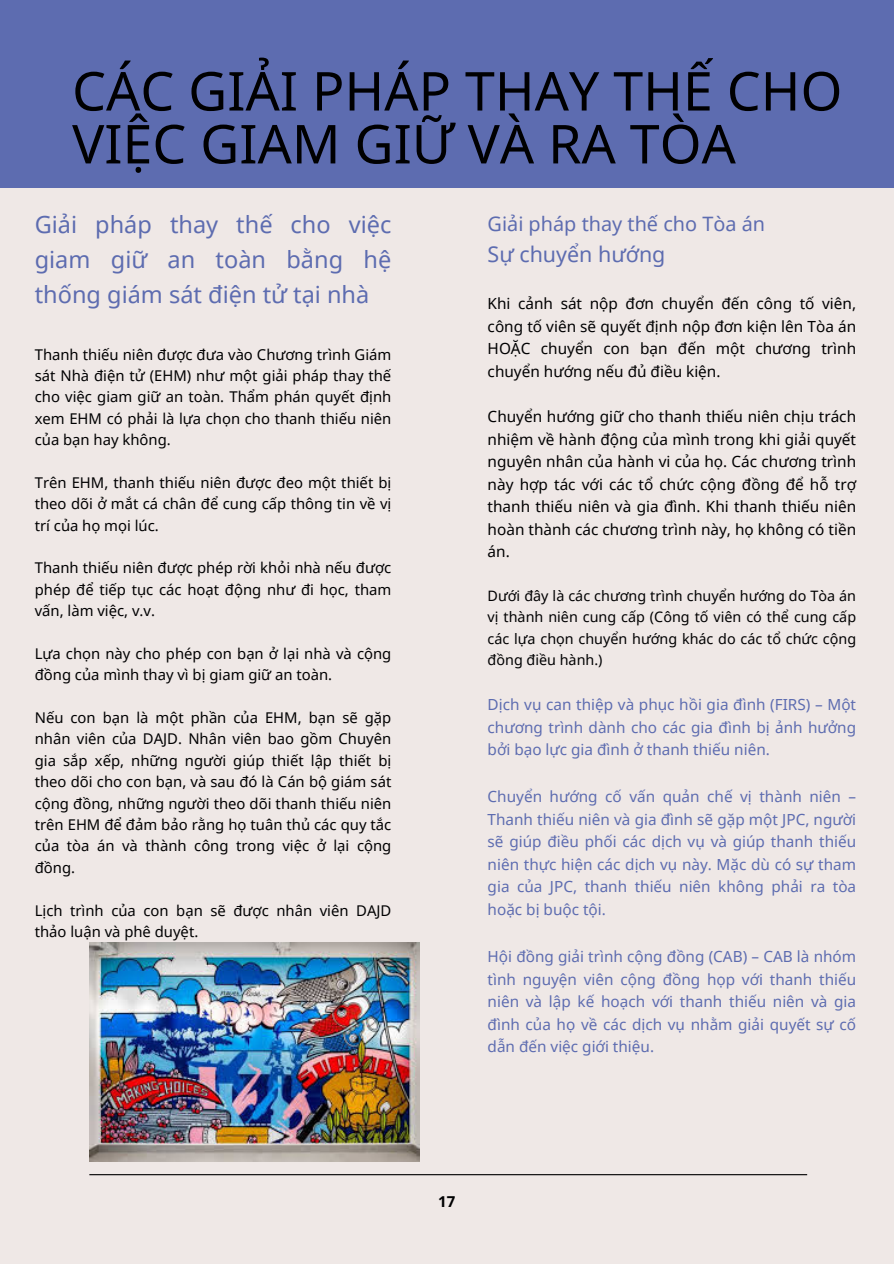
<style>
.page{position:relative;width:894px;height:1264px;background:#fff}
.page>*{position:absolute;margin:0;border:0;box-sizing:border-box;transform-origin:0 0}
.t1{font:53.7px/52.8px "Noto Sans";color:#000001}
.t2{font:23.55px/34.8px "Noto Sans";color:#5d6cb0;text-align:justify}
.t3{font:21.45px "Noto Sans";color:#5d6cb0}
.t4{font:19.8px "Noto Sans";color:#5d6cb0}
.t5{font:15.3px/22.5px "Noto Sans";color:#5d6cb0;text-align:justify}
.t6{font:15.3px/22.5px "Noto Sans";color:#000001;text-align:justify}
.t7{font:700 15px "Noto Sans";color:#000001}
.t8{font:14.85px/21.3px "Noto Sans";color:#000001;text-align:justify}
.t9{font:14.4px/21.3px "Noto Sans";color:#000001;text-align:justify}
</style>
<div class="page">
<div style="left:0;top:0;width:893px;height:1263px;background:#efe8e6"></div>
<div style="left:0;top:0;width:893px;height:187px;background:#5d6cb0"></div>
<hr style="left:89px;top:1174px;width:718px;height:1px;background:#000001">
<img style="left:89px;top:942px;width:330px;height:219px">
<p class="t1" style="left:72px;top:63px;width:771px">CÁC GIẢI PHÁP THAY THẾ CHO<br>VIỆC GIAM GIỮ VÀ RA TÒA</p>
<p class="t2" style="left:35px;top:207px;width:358px">Giải pháp thay thế cho việc giam giữ an toàn bằng hệ thống giám sát điện tử tại nhà</p>
<p class="t8" style="left:35px;top:343px;width:358px">Thanh thiếu niên được đưa vào Chương trình Giám sát Nhà điện tử (EHM) như một giải pháp thay thế cho việc giam giữ an toàn. Thẩm phán quyết định xem EHM có phải là lựa chọn cho thanh thiếu niên của bạn hay không.</p>
<p class="t8" style="left:35px;top:471px;width:358px">Trên EHM, thanh thiếu niên được đeo một thiết bị theo dõi ở mắt cá chân để cung cấp thông tin về vị trí của họ mọi lúc.</p>
<p class="t8" style="left:35px;top:557px;width:358px">Thanh thiếu niên được phép rời khỏi nhà nếu được phép để tiếp tục các hoạt động như đi học, tham vấn, làm việc, v.v.</p>
<p class="t8" style="left:35px;top:642px;width:358px">Lựa chọn này cho phép con bạn ở lại nhà và cộng đồng của mình thay vì bị giam giữ an toàn.</p>
<p class="t8" style="left:35px;top:706px;width:358px">Nếu con bạn là một phần của EHM, bạn sẽ gặp nhân viên của DAJD. Nhân viên bao gồm Chuyên gia sắp xếp, những người giúp thiết lập thiết bị theo dõi cho con bạn, và sau đó là Cán bộ giám sát cộng đồng, những người theo dõi thanh thiếu niên trên EHM để đảm bảo rằng họ tuân thủ các quy tắc của tòa án và thành công trong việc ở lại cộng đồng.</p>
<p class="t8" style="left:35px;top:899px;width:358px">Lịch trình của con bạn sẽ được nhân viên DAJD thảo luận và phê duyệt.</p>
<h2 class="t4" style="left:487px;top:209px;width:279px">Giải pháp thay thế cho Tòa án</h2>
<h2 class="t3" style="left:487px;top:239px;width:179px">Sự chuyển hướng</h2>
<p class="t6" style="left:487px;top:292px;width:370px">Khi cảnh sát nộp đơn chuyển đến công tố viên, công tố viên sẽ quyết định nộp đơn kiện lên Tòa án HOẶC chuyển con bạn đến một chương trình chuyển hướng nếu đủ điều kiện.</p>
<p class="t6" style="left:487px;top:405px;width:370px">Chuyển hướng giữ cho thanh thiếu niên chịu trách nhiệm về hành động của mình trong khi giải quyết nguyên nhân của hành vi của họ. Các chương trình này hợp tác với các tổ chức cộng đồng để hỗ trợ thanh thiếu niên và gia đình. Khi thanh thiếu niên hoàn thành các chương trình này, họ không có tiền án.</p>
<p class="t9" style="left:487px;top:584px;width:370px">Dưới đây là các chương trình chuyển hướng do Tòa án vị thành niên cung cấp (Công tố viên có thể cung cấp các lựa chọn chuyển hướng khác do các tổ chức cộng đồng điều hành.)</p>
<p class="t5" style="left:487px;top:693px;width:370px">Dịch vụ can thiệp và phục hồi gia đình (FIRS) – Một chương trình dành cho các gia đình bị ảnh hưởng bởi bạo lực gia đình ở thanh thiếu niên.</p>
<p class="t5" style="left:487px;top:785px;width:370px">Chuyển hướng cố vấn quản chế vị thành niên – Thanh thiếu niên và gia đình sẽ gặp một JPC, người sẽ giúp điều phối các dịch vụ và giúp thanh thiếu niên thực hiện các dịch vụ này. Mặc dù có sự tham gia của JPC, thanh thiếu niên không phải ra tòa hoặc bị buộc tội.</p>
<p class="t5" style="left:487px;top:945px;width:370px">Hội đồng giải trình cộng đồng (CAB) – CAB là nhóm tình nguyện viên cộng đồng họp với thanh thiếu niên và lập kế hoạch với thanh thiếu niên và gia đình của họ về các dịch vụ nhằm giải quyết sự cố dẫn đến việc giới thiệu.</p>
<h3 class="t7" style="left:438px;top:1190px;width:19px">17</h3>
</div>
